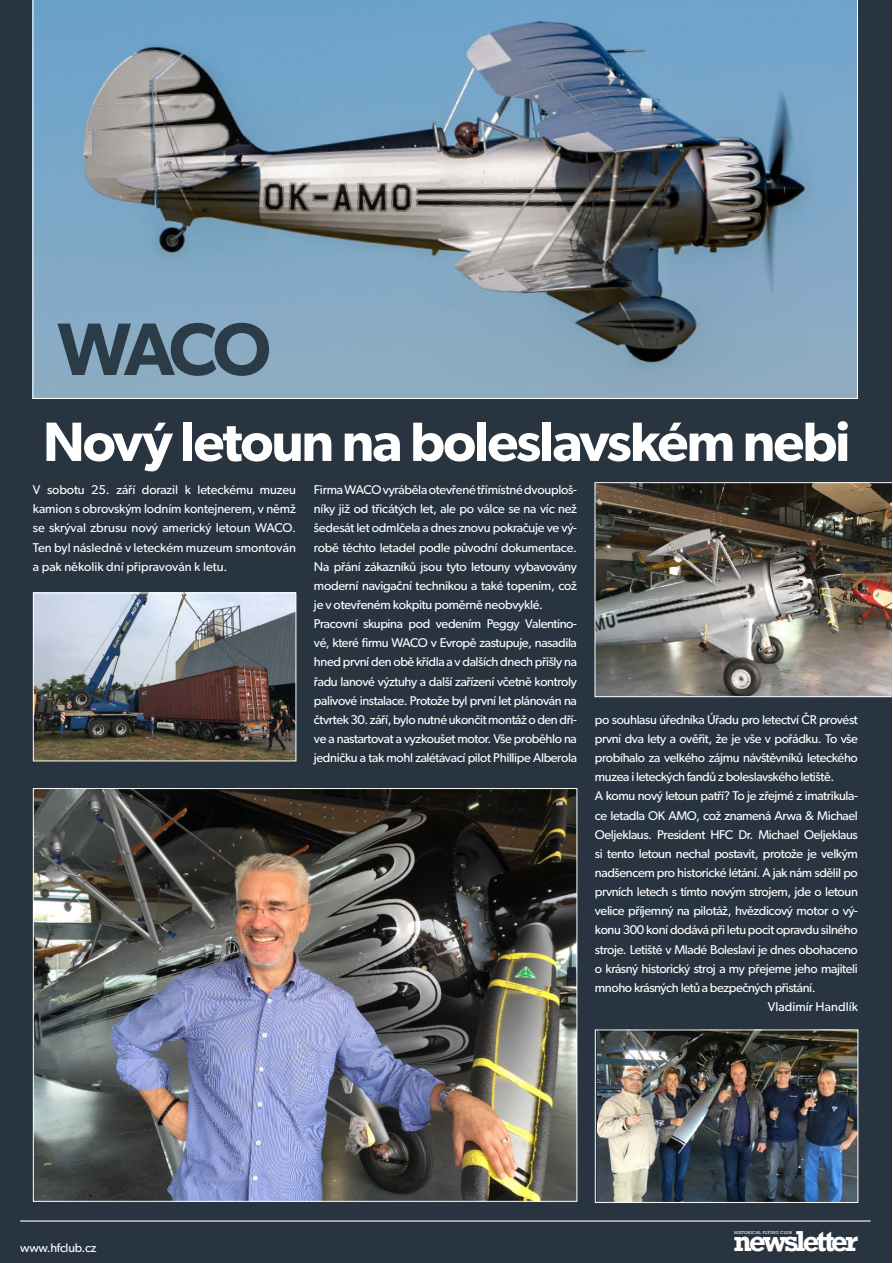
<style>
.page{position:relative;width:893px;height:1263px;background:#fff}
.page>*{position:absolute;margin:0;border:0;box-sizing:border-box;transform-origin:0 0}
.t1{font:600 74.4px "Gibson";color:#2b3b47}
.t2{font:600 55.5px "Gibson";letter-spacing:-.035em;color:#fff}
.t3{font:700 27.15px "Rockwell Nova";letter-spacing:-.1em;color:#fff}
.t4{font:12.75px/19.2px "Gibson";letter-spacing:-.03em;color:#fff;text-align:justify}
.t5{font:12.75px "Gibson";color:#fff}
.t6{font:12.45px "Gibson";letter-spacing:-.02em;color:#fff}
.t7{font:4.2px "Rockwell Std";letter-spacing:.06em;color:#fff}
</style>
<div class="page">
<div style="left:0;top:0;width:892px;height:1263px;background:#283540"></div>
<hr style="left:20px;top:1220px;width:851px;height:1px;background:#fff">
<img style="left:35px;top:595px;width:259px;height:164px">
<div style="left:33px;top:593px;width:263px;height:168px;border:1px solid #fff"></div>
<img style="left:595px;top:482px;width:297px;height:215px">
<img style="left:35px;top:790px;width:540px;height:410px">
<img style="left:597px;top:1031px;width:259px;height:170px">
<div style="left:595px;top:1029px;width:263px;height:174px;border:1px solid #fff"></div>
<svg style="left:33px;top:0;width:825px;height:399px"></svg>
<h1 class="t1" style="left:58px;top:305px;width:215px">WACO</h1>
<h2 class="t2" style="left:43px;top:409px;width:809px">Nový letoun na boleslavském nebi</h2>
<p class="t4" style="left:33px;top:480px;width:264px">V sobotu 25. září dorazil k leteckému muzeu kamion s obrovským lodním kontejnerem, v němž se skrýval zbrusu nový americký letoun WACO.<br>Ten byl následně v leteckém muzeum smontován a pak několik dní připravován k letu.</p>
<p class="t4" style="left:314px;top:480px;width:265px;text-align:left">Firma WACO vyráběla otevřené třímístné dvouploš&shy;níky již od třicátých let, ale po válce se na víc než šedesát let odmlčela a dnes znovu pokračuje ve vý&shy;robě těchto letadel podle původní dokumentace.<br>Na přání zákazníků jsou tyto letouny vybavovány moderní navigační technikou a také topením, což je v otevřeném kokpitu poměrně neobvyklé.<br>Pracovní skupina pod vedením Peggy Valentino&shy;vé, které firmu WACO v Evropě zastupuje, nasadila hned první den obě křídla a v dalších dnech přišly na řadu lanové výztuhy a další zařízení včetně kontroly palivové instalace. Protože byl první let plánován na čtvrtek 30. září, bylo nutné ukončit montáž o den dří&shy;ve a nastartovat a vyzkoušet motor. Vše proběhlo na jedničku a tak mohl zalétávací pilot Phillipe Alberola</p>
<p class="t4" style="left:595px;top:710px;width:264px">po souhlasu úředníka Úřadu pro letectví ČR provést</p>
<p class="t4" style="left:595px;top:729px;width:264px">první dva lety a ověřit, že je vše v pořádku. To vše</p>
<p class="t4" style="left:595px;top:748px;width:264px">probíhalo za velkého zájmu návštěvníků leteckého</p>
<p class="t4" style="left:595px;top:767px;width:241px">muzea i leteckých fandů z boleslavského letiště.</p>
<p class="t4" style="left:595px;top:786px;width:264px">A komu nový letoun patří? To je zřejmé z imatrikula-</p>
<p class="t4" style="left:595px;top:805px;width:264px">ce letadla OK AMO, což znamená Arwa &amp; Michael</p>
<p class="t4" style="left:595px;top:824px;width:264px">Oeljeklaus. President HFC Dr. Michael Oeljeklaus</p>
<p class="t4" style="left:595px;top:844px;width:264px">si tento letoun nechal postavit, protože je velkým</p>
<p class="t4" style="left:595px;top:863px;width:264px">nadšencem pro historické létání. A jak nám sdělil po</p>
<p class="t4" style="left:595px;top:882px;width:264px">prvních letech s tímto novým strojem, jde o letoun</p>
<p class="t4" style="left:595px;top:901px;width:264px">velice příjemný na pilotáž, hvězdicový motor o vý-</p>
<p class="t4" style="left:595px;top:920px;width:264px">konu 300 koní dodává při letu pocit opravdu silného</p>
<p class="t4" style="left:595px;top:939px;width:264px">stroje. Letiště v Mladé Boleslavi je dnes obohaceno</p>
<p class="t4" style="left:595px;top:958px;width:264px">o krásný historický stroj a my přejeme jeho majiteli</p>
<p class="t4" style="left:595px;top:977px;width:222px">mnoho krásných letů a bezpečných přistání.</p>
<p class="t5" style="left:768px;top:999px;width:92px">Vladimír Handlík</p>
<p class="t6" style="left:20px;top:1240px;width:78px">www.hfclub.cz</p>
<h3 class="t3" style="left:733px;top:1223px;width:126px">newsletter</h3>
<p class="t7" style="left:734px;top:1230px;width:59px">HISTORICAL FLYING CLUB</p>
</div>
